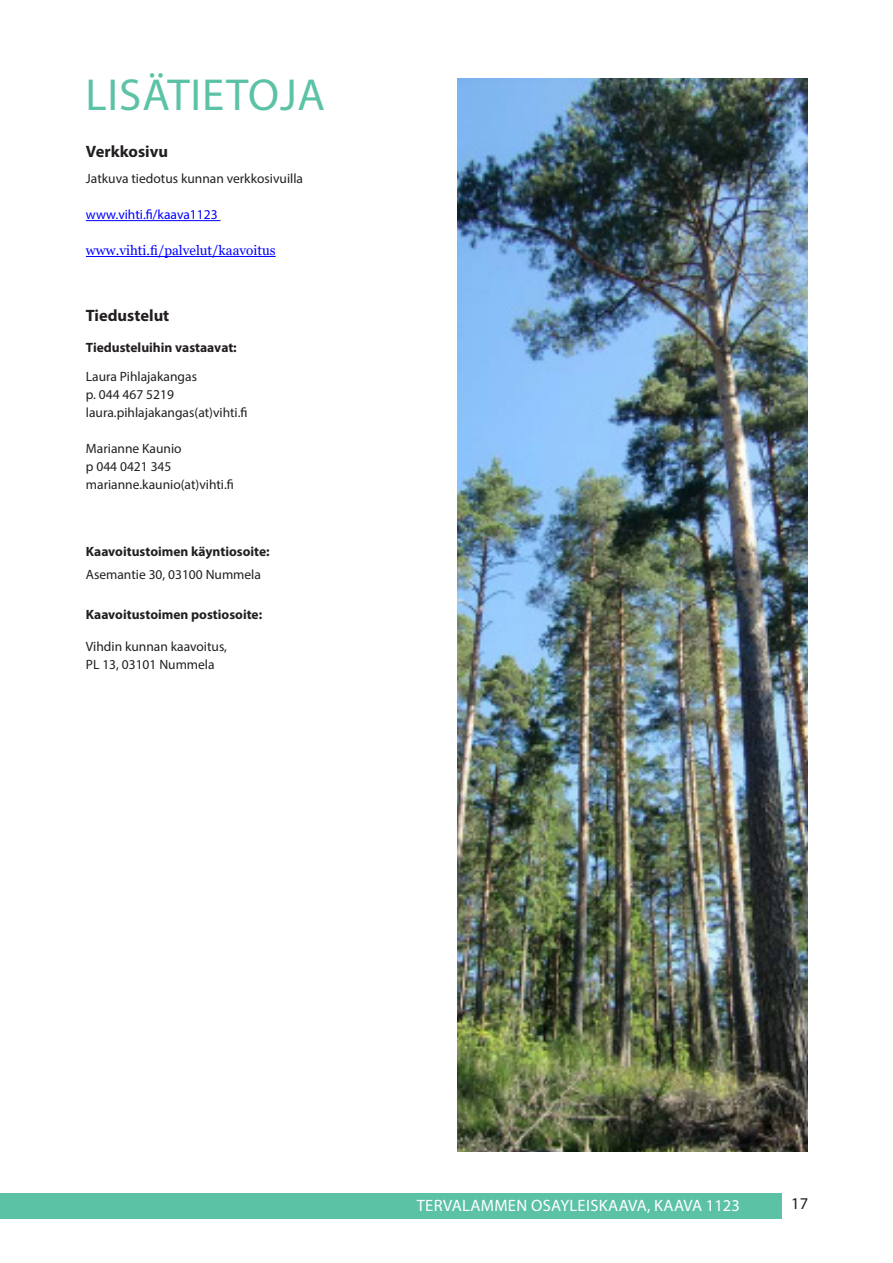
<style>
.page{position:relative;width:893px;height:1263px;background:#fff}
.page>*{position:absolute;margin:0;border:0;box-sizing:border-box;transform-origin:0 0}
.Yläotsikko{font:45px "Myriad Pro";letter-spacing:.02em;color:#5cc2a6}
.t1{font:16.5px "Myriad Pro";letter-spacing:.02em;color:#fff}
.Ala-Otsikko{font:700 16.5px "Myriad Pro";color:#231f20}
.t2{font:16.5px "Myriad Pro";color:#231f20}
.Leipis{font:13.5px "Myriad Pro";color:#231f20}
.Pieni_alaotsikko{font:700 13.5px "Myriad Pro";color:#231f20}
.lisätieto{font:13.5px "Myriad Pro";color:#231f20}
.internet-osoite{font:13.5px "Georgia";color:#00f}
.Leipis-2{font:13.5px "Myriad Pro";color:#00f}
</style>
<div class="page">
<div style="left:0;top:1193px;width:781px;height:26px;background:#5cc2a6"></div>
<hr style="left:86px;top:220px;width:135px;height:1px;background:#00f">
<hr style="left:86px;top:256px;width:190px;height:1px;background:#00f">
<img style="left:457px;top:79px;width:351px;height:1073px">
<p class="Yläotsikko" style="left:85px;top:67px;width:241px">LISÄTIETOJA</p>
<p class="Ala-Otsikko" style="left:86px;top:141px;width:84px">Verkkosivu</p>
<p class="Leipis" style="left:86px;top:170px;width:219px">Jatkuva tiedotus kunnan verkkosivuilla</p>
<p class="Leipis-2" style="left:86px;top:206px;width:133px">www.vihti.fi/kaava1123</p>
<p class="internet-osoite" style="left:86px;top:242px;width:191px">www.vihti.fi/palvelut/kaavoitus</p>
<p class="Ala-Otsikko" style="left:86px;top:305px;width:85px">Tiedustelut</p>
<p class="Pieni_alaotsikko" style="left:86px;top:338px;width:152px">Tiedusteluihin vastaavat:</p>
<p class="Leipis" style="left:86px;top:368px;width:113px">Laura Pihlajakangas</p>
<p class="Leipis" style="left:86px;top:386px;width:89px">p. 044 467 5219</p>
<p class="Leipis" style="left:86px;top:404px;width:163px">laura.pihlajakangas(at)vihti.fi</p>
<p class="Leipis" style="left:86px;top:440px;width:97px">Marianne Kaunio</p>
<p class="Leipis" style="left:86px;top:458px;width:87px">p 044 0421 345</p>
<p class="Leipis" style="left:86px;top:476px;width:150px">marianne.kaunio(at)vihti.fi</p>
<p class="Pieni_alaotsikko" style="left:86px;top:543px;width:185px">Kaavoitustoimen käyntiosoite:</p>
<p class="Leipis" style="left:86px;top:566px;width:177px">Asemantie 30, 03100 Nummela</p>
<p class="Pieni_alaotsikko" style="left:86px;top:605px;width:178px">Kaavoitustoimen postiosoite:</p>
<p class="lisätieto" style="left:86px;top:638px;width:143px">Vihdin kunnan kaavoitus,</p>
<p class="lisätieto" style="left:86px;top:656px;width:130px">PL 13, 03101 Nummela</p>
<p class="t1" style="left:417px;top:1195px;width:324px">TERVALAMMEN OSAYLEISKAAVA, KAAVA 1123</p>
<p class="t2" style="left:791px;top:1194px;width:18px">17</p>
</div>
